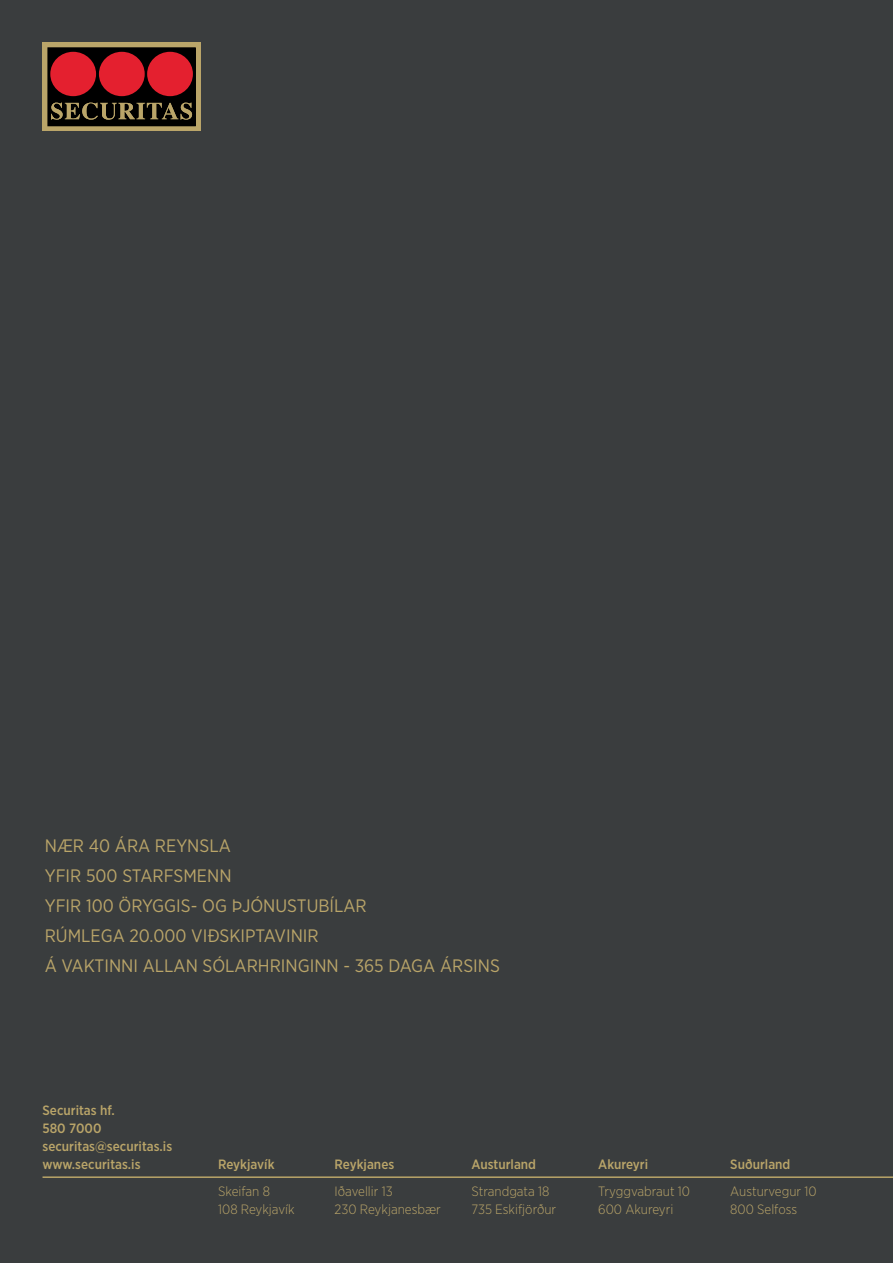
<style>
.page{position:relative;width:893px;height:1263px;background:#3a3d3e}
.page>*{position:absolute;margin:0;border:0;box-sizing:border-box;transform-origin:0 0}
.t1{font:18px "Gotham Narrow";color:#baa569}
.Lesmál{font:300 13.5px/18px "Gotham Narrow";color:#baa569}
.Lesmál-2{font:500 13.5px/18px "Gotham Narrow";color:#baa569}
</style>
<div class="page">
<hr style="left:43px;top:1176px;width:850px;height:2px;background:#baa569">
<svg style="left:43px;top:43px;width:158px;height:88px;background:#a5925d"></svg>
<div style="left:48px;top:48px;width:147px;height:78px;background:#000"></div>
<svg style="left:51px;top:103px;width:141px;height:17px"></svg>
<div style="left:99px;top:52px;width:46px;height:44px;background:#e4202f;border-radius:50%"></div>
<div style="left:147px;top:52px;width:46px;height:44px;background:#e4202f;border-radius:50%"></div>
<div style="left:50px;top:52px;width:46px;height:44px;background:#e4202f;border-radius:50%"></div>
<p class="t1" style="left:45px;top:835px;width:188px">NÆR 40 ÁRA REYNSLA</p>
<p class="t1" style="left:45px;top:865px;width:188px">YFIR 500 STARFSMENN</p>
<p class="t1" style="left:45px;top:895px;width:324px">YFIR 100 ÖRYGGIS- OG ÞJÓNUSTUBÍLAR</p>
<p class="t1" style="left:45px;top:925px;width:275px">RÚMLEGA 20.000 VIÐSKIPTAVINIR</p>
<p class="t1" style="left:45px;top:955px;width:457px">Á VAKTINNI ALLAN SÓLARHRINGINN - 365 DAGA ÁRSINS</p>
<p class="Lesmál-2" style="left:43px;top:1101px;width:131px">Securitas hf.<br>580 7000 securitas@securitas.is www.securitas.is</p>
<p class="Lesmál-2" style="left:218px;top:1155px;width:58px">Reykjavík</p>
<p class="Lesmál-2" style="left:335px;top:1155px;width:61px">Reykjanes</p>
<p class="Lesmál-2" style="left:471px;top:1155px;width:66px">Austurland</p>
<p class="Lesmál-2" style="left:598px;top:1155px;width:51px">Akureyri</p>
<p class="Lesmál-2" style="left:730px;top:1155px;width:62px">Suðurland</p>
<p class="Lesmál" style="left:218px;top:1182px;width:78px">Skeifan 8<br>108 Reykjavík</p>
<p class="Lesmál" style="left:335px;top:1182px;width:108px">Iðavellir 13<br>230 Reykjanesbær</p>
<p class="Lesmál" style="left:471px;top:1182px;width:86px">Strandgata 18<br>735 Eskifjörður</p>
<p class="Lesmál" style="left:598px;top:1182px;width:93px">Tryggvabraut 10<br>600 Akureyri</p>
<p class="Lesmál" style="left:730px;top:1182px;width:88px">Austurvegur 10<br>800 Selfoss</p>
</div>
